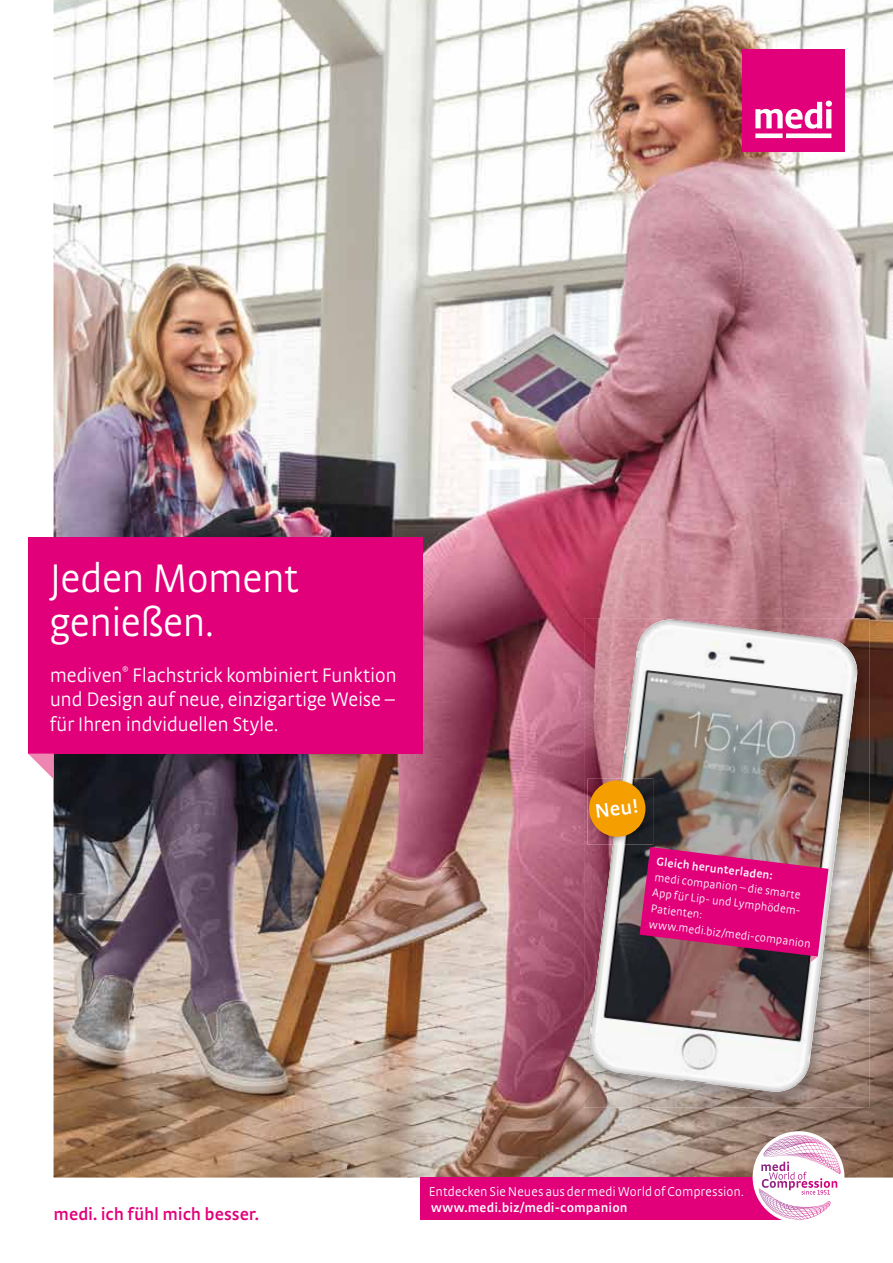
<style>
.page{position:relative;width:893px;height:1263px;background:#fff}
.page>*{position:absolute;margin:0;border:0;box-sizing:border-box;transform-origin:0 0}
.t1{font:300 42px/44px "medi Strada Pro";letter-spacing:-.02em;color:#fff}
.t2{font:300 20.7px/24.5px "medi Strada Pro";letter-spacing:-.015em;color:#fff;text-align:justify}
.t3{font:600 20.7px "medi Strada Pro";color:#fff}
.t4{font:600 18px "medi Strada Pro";letter-spacing:-.005em;color:#e2007a}
.t5{font:300 13.5px "medi Strada Pro";color:#fff}
.t6{font:600 13.5px "medi Strada Pro";letter-spacing:.005em;color:#fff}
.t7{font:300 11.85px/15.8px "medi Strada Pro";color:#fff}
.t8{font:600 11.85px "medi Strada Pro";color:#fff}
</style>
<div class="page">
<img style="left:54px;top:0;width:839px;height:1177px">
<div style="left:28px;top:537px;width:394px;height:216px;background:#e2007a"></div>
<svg style="left:28px;top:753px;width:26px;height:26px"></svg>
<div style="left:742px;top:50px;width:102px;height:102px;background:#e2007a"></div>
<svg style="left:755px;top:101px;width:77px;height:37px"></svg>
<img style="left:584px;top:618px;width:95px;height:98px">
<img style="left:679px;top:618px;width:190px;height:49px">
<img style="left:822px;top:667px;width:47px;height:441px">
<img style="left:584px;top:716px;width:47px;height:392px">
<img style="left:774px;top:1092px;width:48px;height:16px">
<img style="left:631px;top:1092px;width:143px;height:16px">
<img style="left:589px;top:619px;width:268px;height:473px">
<svg style="left:639px;top:847px;width:189px;height:115px;background:#c71c75"></svg>
<img style="left:588px;top:779px;width:25px;height:66px">
<img style="left:613px;top:779px;width:40px;height:66px">
<div style="left:589px;top:780px;width:56px;height:57px;background:#f49e00;border-radius:50%"></div>
<div style="left:420px;top:1177px;width:374px;height:43px;background:#e2007a"></div>
<svg style="left:754px;top:1133px;width:89px;height:87px"></svg>
<h1 class="t1" style="left:50px;top:556px;width:250px">Jeden Moment genießen.</h1>
<p class="t2" style="left:50px;top:662px;width:349px">mediven<sup>®</sup> Flachstrick kombiniert Funktion und Design auf neue, einzigartige Weise – für Ihren indviduellen Style.</p>
<p class="t3" style="left:593px;top:798px;width:45px;rotate:-7deg">Neu!</p>
<p class="t8" style="left:657px;top:854px;width:119px;rotate:7deg">Gleich herunterladen:</p>
<p class="t7" style="left:656px;top:869px;width:165px;rotate:7deg">medi companion – die smarte<br>App für Lip- und Lymphödem-<br>Patienten: www.medi.biz/medi-companion</p>
<p class="t4" style="left:54px;top:1202px;width:207px">medi. ich fühl mich besser.</p>
<p class="t5" style="left:429px;top:1183px;width:316px">Entdecken Sie Neues aus der medi World of Compression.</p>
<p class="t6" style="left:431px;top:1199px;width:198px">www.medi.biz/medi-companion</p>
</div>
